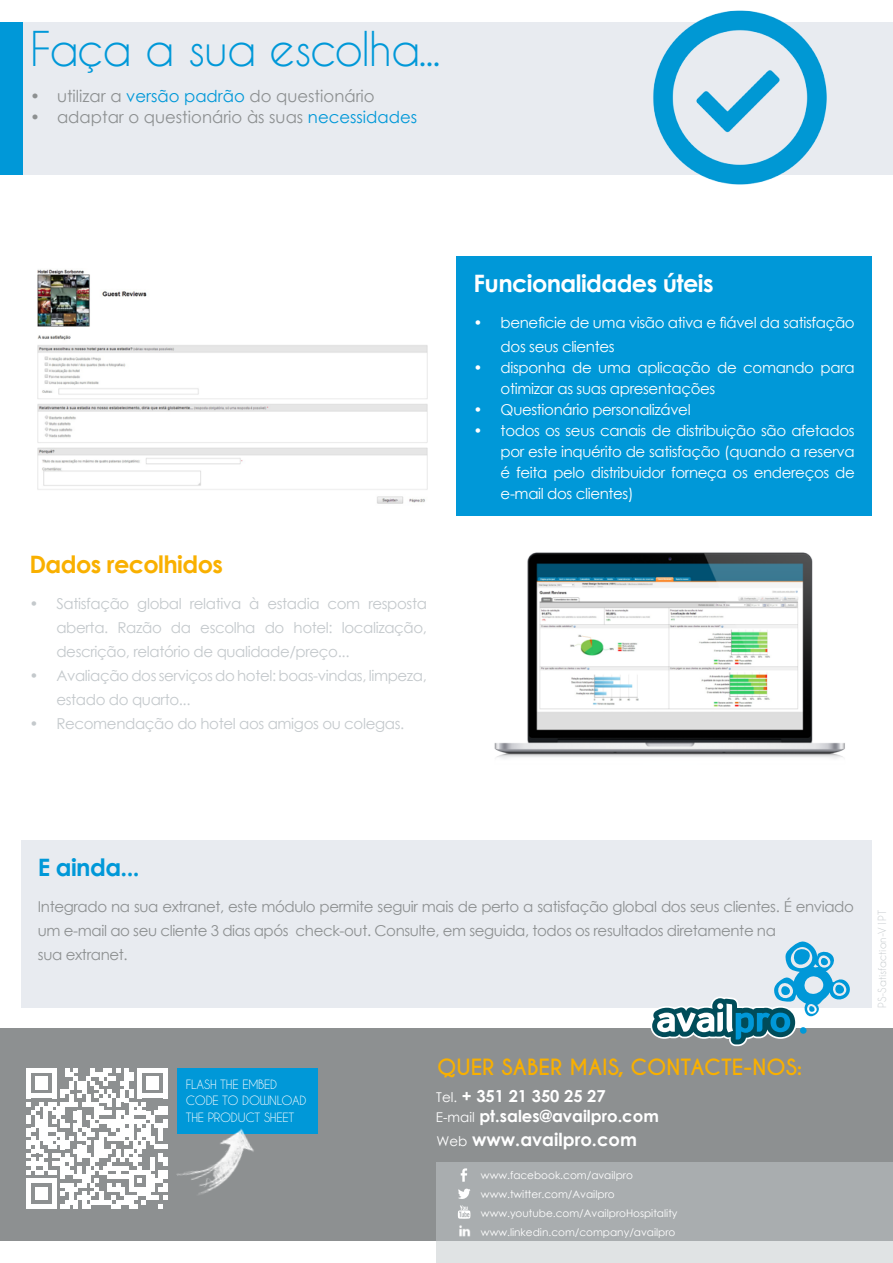
<style>
.page{position:relative;width:893px;height:1263px;background:#fff}
.page>*{position:absolute;margin:0;border:0;box-sizing:border-box;transform-origin:0 0}
.t1{font:45px "Caviar Dreams";letter-spacing:-.03em;color:#0098d8}
.t2{font:700 24px "Century Gothic";letter-spacing:-.025em;color:#fff}
.t3{font:700 24px "Century Gothic";letter-spacing:-.025em;color:#f9b000}
.t4{font:700 24px "Century Gothic";letter-spacing:-.025em;color:#0098d8}
.t5{font:700 21px "Caviar Dreams";color:#f9b000}
.t6{font:700 18px "Century Gothic";color:#fff}
.t7{font:16.5px "Century Gothic";color:#8d9091}
.t8{font:700 16.5px "Century Gothic";color:#fff}
.t9{font:15px/21px "Century Gothic";letter-spacing:-.025em;color:#fff}
.t10{font:15px/24px "Century Gothic";letter-spacing:-.025em;color:#c4c9cc;text-align:justify}
.t11{font:15px/24px "Century Gothic";letter-spacing:-.025em;color:#8d9091}
.t12{font:12px/16.5px "Caviar Dreams";letter-spacing:-.02em;color:#fff}
.t13{font:10.5px/19.2px "Century Gothic";color:#fff}
.t14{font:10.5px "Caviar Dreams";color:#c4c9cc}
.s1{color:#0098d8}
.s2{font-weight:400;font-size:13.5px}
</style>
<div class="page">
<div style="left:21px;top:840px;width:851px;height:168px;background:#e8ebf0"></div>
<div style="left:457px;top:257px;width:415px;height:259px;background:#0098d8"></div>
<img style="left:37px;top:269px;width:391px;height:235px">
<div style="left:22px;top:22px;width:871px;height:152px;background:#e8ebf0"></div>
<div style="left:0;top:22px;width:22px;height:152px;background:#0098d8"></div>
<img style="left:494px;top:552px;width:351px;height:207px">
<img style="left:612px;top:10px;width:247px;height:175px">
<div style="left:0;top:1029px;width:893px;height:212px;background:#8d9091"></div>
<svg style="left:437px;top:1162px;width:456px;height:101px;background:#b5b8ba"></svg>
<svg style="left:650px;top:941px;width:200px;height:105px"></svg>
<svg style="left:27px;top:1068px;width:140px;height:140px"></svg>
<svg style="left:458px;top:1188px;width:12px;height:11px"></svg>
<svg style="left:461px;top:1168px;width:6px;height:14px"></svg>
<svg style="left:458px;top:1205px;width:12px;height:14px"></svg>
<img style="left:457px;top:1224px;width:14px;height:13px">
<div style="left:177px;top:1068px;width:141px;height:66px;background:#0098d8"></div>
<img style="left:165px;top:1110px;width:89px;height:98px">
<h1 class="t1" style="left:30px;top:22px;width:412px">Faça a sua escolha...</h1>
<p class="t7" style="left:30px;top:84px;width:346px">• utilizar a <span class="s1">versão padrão</span> do questionário</p>
<p class="t7" style="left:30px;top:105px;width:389px">• adaptar o questionário às suas <span class="s1">necessidades</span></p>
<h2 class="t3" style="left:29px;top:546px;width:195px">Dados recolhidos</h2>
<p class="t10" style="left:56px;top:591px;width:372px;text-indent:-27px">• Satisfação global relativa à estadia com resposta aberta. Razão da escolha do hotel: localização, descrição, relatório de qualidade/preço...</p>
<p class="t10" style="left:56px;top:663px;width:372px;text-indent:-27px">• Avaliação dos serviços do hotel: boas-vindas, limpeza, estado do quarto...</p>
<p class="t10" style="left:29px;top:711px;width:376px">• Recomendação do hotel aos amigos ou colegas.</p>
<h2 class="t2" style="left:474px;top:265px;width:241px">Funcionalidades úteis</h2>
<p class="t9" style="left:501px;top:310px;width:356px;line-height:24px;text-indent:-27px">• beneficie de uma visão ativa e fiável da satisfação dos seus clientes</p>
<p class="t9" style="left:501px;top:356px;width:356px;text-indent:-27px">• disponha de uma aplicação de comando para otimizar as suas apresentações</p>
<p class="t9" style="left:474px;top:398px;width:219px">• Questionário personalizável</p>
<p class="t9" style="left:501px;top:419px;width:356px;text-align:justify;text-indent:-27px">• todos os seus canais de distribuição são afetados por este inquérito de satisfação (quando a reserva é feita pelo distribuidor forneça os endereços de e-mail dos clientes)</p>
<h2 class="t4" style="left:38px;top:849px;width:103px">E ainda...</h2>
<p class="t11" style="left:38px;top:894px;width:817px">Integrado na sua extranet, este módulo permite seguir mais de perto a satisfação global dos seus clientes. É enviado um e-mail ao seu cliente 3 dias após check-out. Consulte, em seguida, todos os resultados diretamente na<br>sua extranet.</p>
<p class="t12" style="left:186px;top:1076px;width:122px">FLASH THE EMBED<br>CODE TO DOWNLOAD<br>THE PRODUCT SHEET</p>
<h3 class="t5" style="left:437px;top:1055px;width:367px">QUER SABER MAIS, CONTACTE-NOS:</h3>
<p class="t8" style="left:436px;top:1083px;width:171px"><span class="s2">Tel.</span> + 351 21 350 25 27</p>
<p class="t6" style="left:437px;top:1125px;width:202px"><span class="s2">Web</span> www.availpro.com</p>
<p class="t8" style="left:436px;top:1104px;width:225px"><span class="s2">E-mail</span> pt.sales@availpro.com</p>
<p class="t13" style="left:481px;top:1166px;width:153px">www.facebook.com/availpro</p>
<p class="t13" style="left:481px;top:1203px;width:198px">www.youtube.com/AvailproHospitality www.linkedin.com/company/availpro</p>
<p class="t13" style="left:481px;top:1184px;width:135px">www.twitter.com/Availpro</p>
<p class="t14" style="left:876px;top:1008px;width:99px;rotate:-90deg">PS-Satisfaction-V1PT</p>
</div>
